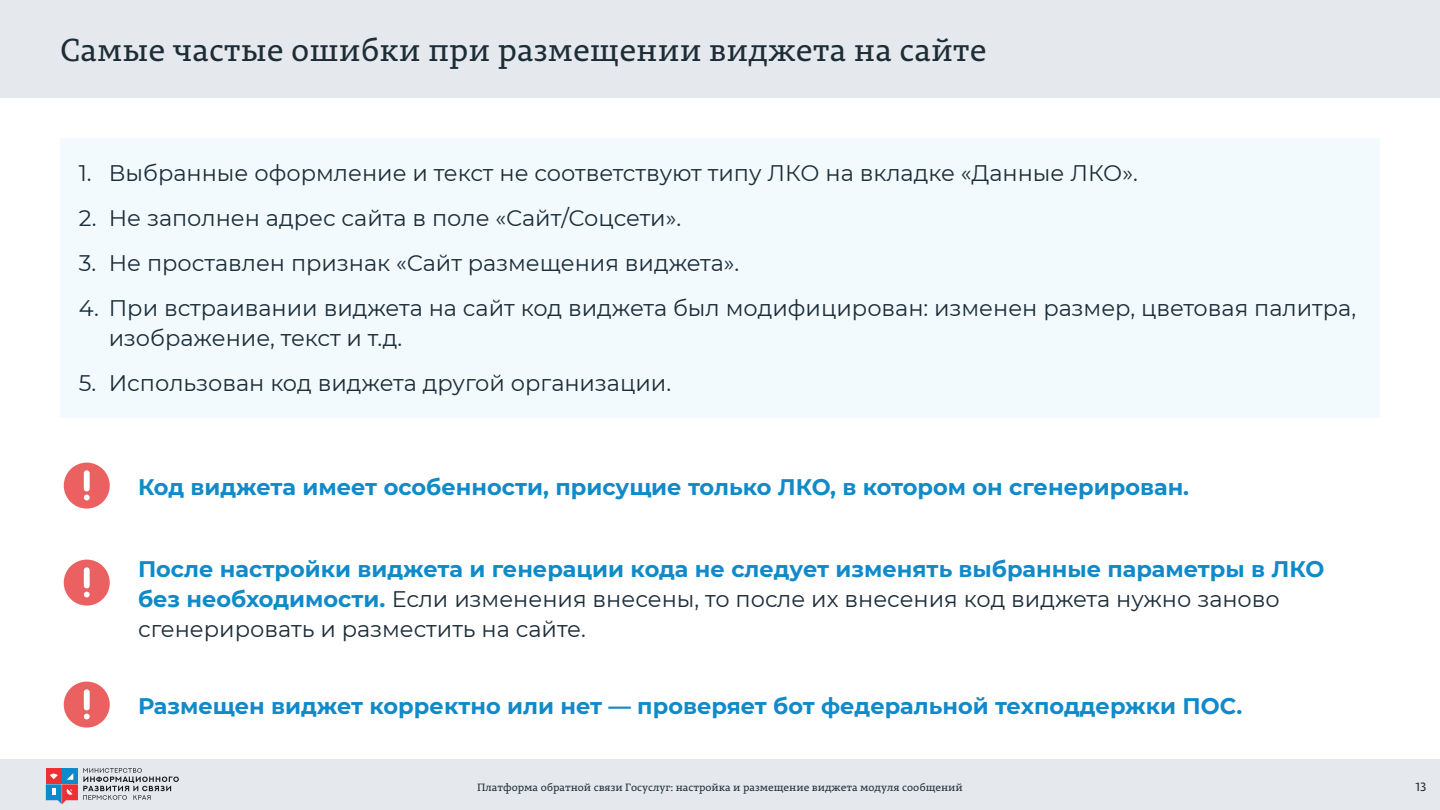
<style>
.page{position:relative;width:1440px;height:810px;background:#fff}
.page>*{position:absolute;margin:0;border:0;box-sizing:border-box;transform-origin:0 0}
.t1{font:31.5px "Permian Slab Serif Typeface";color:#1c2d38}
.t2{font:700 22.5px/30px "Montserrat";color:#108ac9}
.t3{font:22.5px/30px "Montserrat";color:#1c2d38}
.t4{font:12px "Permian Sans Typeface";color:#1c2d38}
.t5{font:10.5px "Permian Slab Serif Typeface";color:#1c2d38}
.s1{font-weight:400;color:#1c2d38}
</style>
<div class="page">
<div style="left:0;top:0;width:1440px;height:98px;background:#e5e8ec"></div>
<div style="left:0;top:759px;width:1440px;height:51px;background:#e5e8ec"></div>
<svg style="left:46px;top:768px;width:133px;height:36px"></svg>
<div style="left:64px;top:463px;width:46px;height:46px;background:#eb6060;border-radius:50%"></div>
<svg style="left:84px;top:470px;width:6px;height:30px"></svg>
<div style="left:64px;top:560px;width:46px;height:46px;background:#eb6060;border-radius:50%"></div>
<svg style="left:84px;top:567px;width:6px;height:30px"></svg>
<div style="left:64px;top:682px;width:46px;height:46px;background:#eb6060;border-radius:50%"></div>
<svg style="left:84px;top:689px;width:6px;height:30px"></svg>
<div style="left:60px;top:138px;width:1320px;height:280px;background:#f2fafe"></div>
<h1 class="t1" style="left:60px;top:37px;width:928px">Самые частые ошибки при размещении виджета на сайте</h1>
<p class="t3" style="left:79px;top:158px;width:1061px">1. Выбранные оформление и текст не соответствуют типу ЛКО на вкладке «Данные ЛКО».</p>
<p class="t3" style="left:79px;top:203px;width:604px">2. Не заполнен адрес сайта в поле «Сайт/Соцсети».</p>
<p class="t3" style="left:79px;top:248px;width:662px">3. Не проставлен признак «Сайт размещения виджета».</p>
<p class="t3" style="left:109px;top:293px;width:1249px;text-indent:-30px">4. При встраивании виджета на сайт код виджета был модифицирован: изменен размер, цветовая палитра, изображение, текст и т.д.</p>
<p class="t3" style="left:79px;top:368px;width:594px">5. Использован код виджета другой организации.</p>
<p class="t2" style="left:138px;top:472px;width:1053px">Код виджета имеет особенности, присущие только ЛКО, в котором он сгенерирован.</p>
<p class="t2" style="left:138px;top:554px;width:1188px">После настройки виджета и генерации кода не следует изменять выбранные параметры в ЛКО без необходимости. <span class="s1">Если изменения внесены, то после их внесения код виджета нужно заново сгенерировать и разместить на сайте.</span></p>
<p class="t2" style="left:138px;top:691px;width:1106px">Размещен виджет корректно или нет — проверяет бот федеральной техподдержки ПОС.</p>
<p class="t5" style="left:477px;top:783px;width:487px">Платформа обратной связи Госуслуг: настройка и размещение виджета модуля сообщений</p>
<p class="t4" style="left:1415px;top:782px;width:13px">13</p>
</div>
